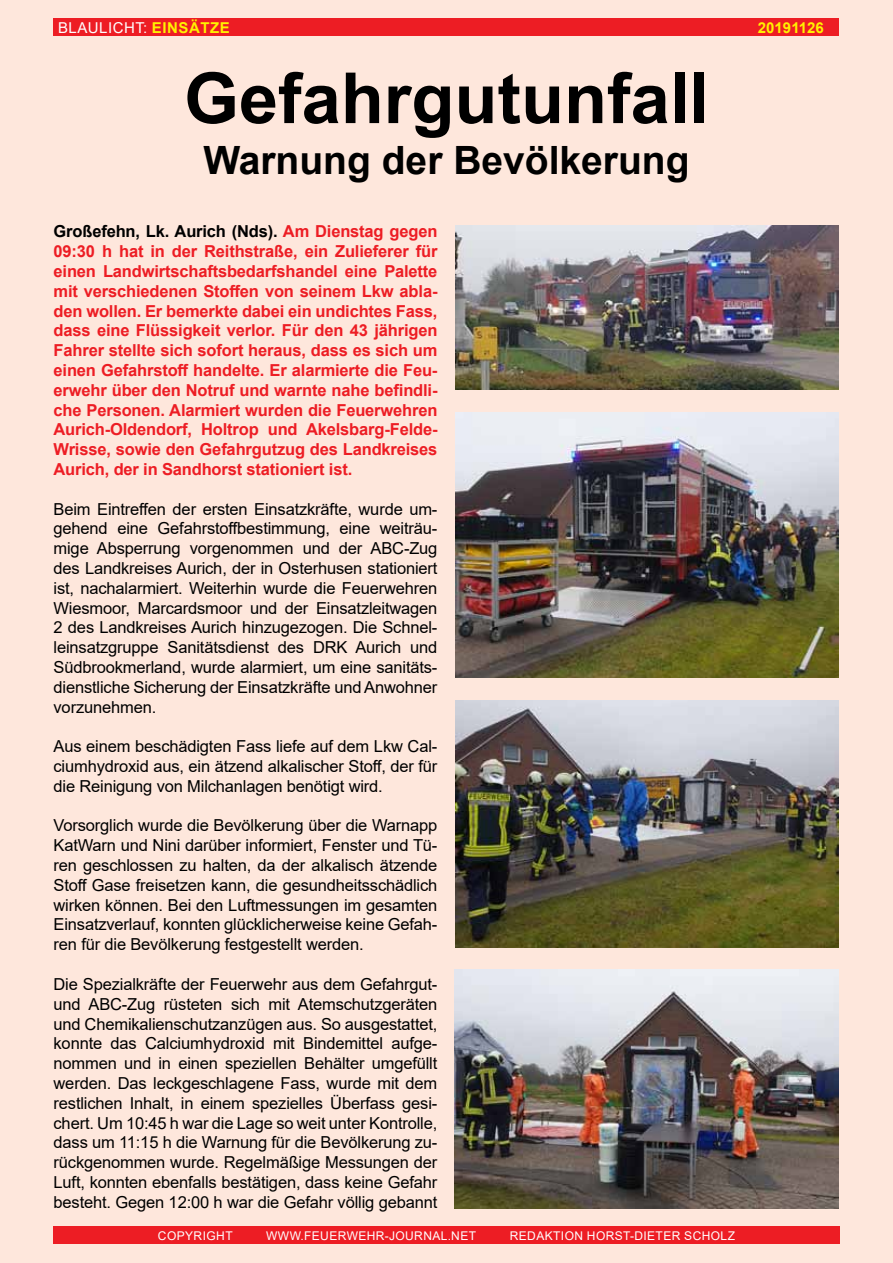
<style>
.page{position:relative;width:893px;height:1263px;background:#fee7dc}
.page>*{position:absolute;margin:0;border:0;box-sizing:border-box;transform-origin:0 0}
.t1{font:700 70.5px "Arial";color:#000}
.t2{font:700 39px "Arial";color:#000}
.t3{font:16.5px/19.8px "Arial";letter-spacing:-.01em;color:#000;text-align:justify}
.t4{font:700 16.5px/19.8px "Arial";letter-spacing:-.01em;color:#ed1d24;text-align:justify}
.t5{font:15px "Arial";letter-spacing:.035em;color:#fff}
.t6{font:700 15px "Arial";color:#fff200}
.t7{font:12px "Arial";letter-spacing:.035em;color:#fff}
.s1{font-weight:700;color:#fff200}
.s2{color:#000}
</style>
<div class="page">
<div style="left:53px;top:1226px;width:787px;height:18px;background:#ed1d24"></div>
<div style="left:54px;top:18px;width:785px;height:18px;background:#ed1d24"></div>
<img style="left:455px;top:225px;width:384px;height:164px">
<img style="left:455px;top:412px;width:383px;height:266px">
<img style="left:455px;top:700px;width:383px;height:247px">
<img style="left:454px;top:969px;width:385px;height:240px">
<p class="t5" style="left:58px;top:17px;width:171px">Blaulicht: <span class="s1">Einsätze</span></p>
<p class="t6" style="left:758px;top:17px;width:67px">20191126</p>
<h1 class="t1" style="left:184px;top:49px;width:526px">Gefahrgutunfall</h1>
<h2 class="t2" style="left:203px;top:133px;width:488px">Warnung der Bevölkerung</h2>
<p class="t4" style="left:54px;top:222px;width:385px"><span class="s2">Großefehn, Lk. Aurich (Nds).</span> Am Dienstag gegen 09:30 h hat in der Reithstraße, ein Zulieferer für einen Landwirtschaftsbedarfshandel eine Palette mit verschiedenen Stoffen von seinem Lkw abla&shy;den wollen. Er bemerkte dabei ein undichtes Fass, dass eine Flüssigkeit verlor. Für den 43 jährigen Fahrer stellte sich sofort heraus, dass es sich um einen Gefahrstoff handelte. Er alarmierte die Feu&shy;erwehr über den Notruf und warnte nahe befindli&shy;che Personen. Alarmiert wurden die Feuerwehren Aurich-Oldendorf, Holtrop und Akelsbarg-Felde-Wrisse, sowie den Gefahrgutzug des Landkreises Aurich, der in Sandhorst stationiert ist.</p>
<p class="t3" style="left:54px;top:499px;width:385px">Beim Eintreffen der ersten Einsatzkräfte, wurde um&shy;gehend eine Gefahrstoffbestimmung, eine weiträu&shy;mige Absperrung vorgenommen und der ABC-Zug des Landkreises Aurich, der in Osterhusen stationiert ist, nachalarmiert. Weiterhin wurde die Feuerwehren Wiesmoor, Marcardsmoor und der Einsatzleitwagen 2 des Landkreises Aurich hinzugezogen. Die Schnel&shy;leinsatzgruppe Sanitätsdienst des DRK Aurich und Südbrookmerland, wurde alarmiert, um eine sanitäts&shy;dienstliche Sicherung der Einsatzkräfte und Anwohner vorzunehmen.</p>
<p class="t3" style="left:54px;top:736px;width:385px">Aus einem beschädigten Fass liefe auf dem Lkw Cal&shy;ciumhydroxid aus, ein ätzend alkalischer Stoff, der für die Reinigung von Milchanlagen benötigt wird.</p>
<p class="t3" style="left:54px;top:816px;width:385px">Vorsorglich wurde die Bevölkerung über die Warnapp KatWarn und Nini darüber informiert, Fenster und Tü&shy;ren geschlossen zu halten, da der alkalisch ätzende Stoff Gase freisetzen kann, die gesundheitsschädlich wirken können. Bei den Luftmessungen im gesamten Einsatzverlauf, konnten glücklicherweise keine Gefah&shy;ren für die Bevölkerung festgestellt werden.</p>
<p class="t3" style="left:54px;top:974px;width:385px">Die Spezialkräfte der Feuerwehr aus dem Gefahrgut&shy;und ABC-Zug rüsteten sich mit Atemschutzgeräten und Chemikalienschutzanzügen aus. So ausgestattet, konnte das Calciumhydroxid mit Bindemittel aufge&shy;nommen und in einen speziellen Behälter umgefüllt werden. Das leckgeschlagene Fass, wurde mit dem restlichen Inhalt, in einem spezielles Überfass gesi&shy;chert. Um 10:45 h war die Lage so weit unter Kontrolle, dass um 11:15 h die Warnung für die Bevölkerung zu&shy;rückgenommen wurde. Regelmäßige Messungen der Luft, konnten ebenfalls bestätigen, dass keine Gefahr besteht. Gegen 12:00 h war die Gefahr völlig gebannt</p>
<p class="t7" style="left:158px;top:1227px;width:76px">Copyright</p>
<p class="t7" style="left:266px;top:1227px;width:211px">www.feuerwehr-journal.net</p>
<p class="t7" style="left:510px;top:1227px;width:227px">Redaktion Horst-Dieter Scholz</p>
</div>
